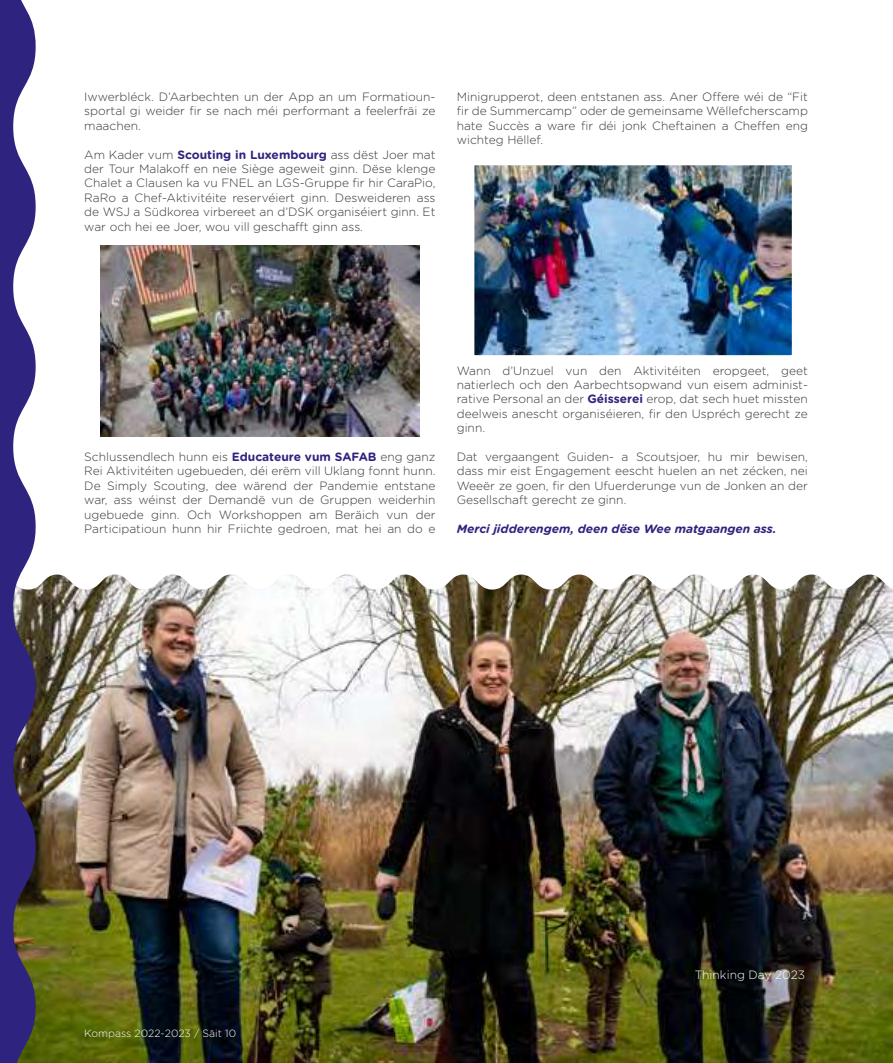
<style>
.page{position:relative;width:893px;height:1063px;background:#fff}
.page>*{position:absolute;margin:0;border:0;box-sizing:border-box;transform-origin:0 0}
.t1{font:300 12px/14.4px "Gotham Rounded";color:#373736;text-align:justify}
.t2{font:italic 700 12px "Gotham Rounded";color:#2e237f}
.t3{font:300 12px "Gotham Rounded";color:#fff}
.t4{font:300 10.5px "Gotham Rounded";color:#fff}
.s1{font-weight:700;color:#2e237f}
</style>
<div class="page">
<img style="left:36px;top:575px;width:857px;height:488px">
<svg style="left:0;top:0;width:36px;height:1063px;background:#4a4185"></svg>
<img style="left:101px;top:245px;width:319px;height:191px">
<img style="left:476px;top:167px;width:314px;height:187px">
<div style="left:473px;top:164px;width:320px;height:193px;border:2px solid #fff"></div>
<p class="t1" style="left:84px;top:89px;width:353px">Iwwerbléck. D’Aarbechten un der App an um Formatioun&shy;sportal gi weider fir se nach méi performant a feelerfräi ze maachen.</p>
<p class="t1" style="left:84px;top:147px;width:353px">Am Kader vum <span class="s1">Scouting in Luxembourg</span> ass dëst Joer mat der Tour Malakoff en neie Siège ageweit ginn. Dëse klenge Chalet a Clausen ka vu FNEL an LGS-Gruppe fir hir CaraPio, RaRo a Chef-Aktivitéite reservéiert ginn. Desweideren ass de WSJ a Südkorea virbereet an d’DSK organiséiert ginn. Et war och hei ee Joer, wou vill geschafft ginn ass.</p>
<p class="t1" style="left:457px;top:89px;width:353px">Minigrupperot, deen entstanen ass. Aner Offere wéi de “Fit fir de Summercamp” oder de gemeinsame Wëllefcherscamp hate Succès a ware fir déi jonk Cheftainen a Cheffen eng wichteg Hëllef.</p>
<p class="t1" style="left:84px;top:449px;width:353px">Schlussendlech hunn eis <span class="s1">Educateure vum SAFAB</span> eng ganz Rei Aktivitéiten ugebueden, déi erëm vill Uklang fonnt hunn.<br>De Simply Scouting, dee wärend der Pandemie entstane war, ass wéinst der Demandë vun de Gruppen weiderhin ugebuede ginn. Och Workshoppen am Beräich vun der Participatioun hunn hir Friichte gedroen, mat hei an do e</p>
<p class="t1" style="left:457px;top:363px;width:353px">Wann d’Unzuel vun den Aktivitéiten eropgeet, geet natierlech och den Aarbechtsopwand vun eisem administ&shy;rative Personal an der <span class="s1">Géisserei</span> erop, dat sech huet missten deelweis anescht organiséieren, fir den Uspréch gerecht ze ginn.</p>
<p class="t1" style="left:457px;top:449px;width:353px">Dat vergaangent Guiden- a Scoutsjoer, hu mir bewisen, dass mir eist Engagement eescht huelen an net zécken, nei Weeër ze goen, fir den Ufuerderunge vun de Jonken an der Gesellschaft gerecht ze ginn.</p>
<p class="t2" style="left:457px;top:520px;width:321px">Merci jidderengem, deen dëse Wee matgaangen ass.</p>
<p class="t4" style="left:84px;top:1026px;width:153px">Kompass 2022-2023 / Säit 10</p>
<p class="t3" style="left:695px;top:967px;width:112px">Thinking Day 2023</p>
</div>
